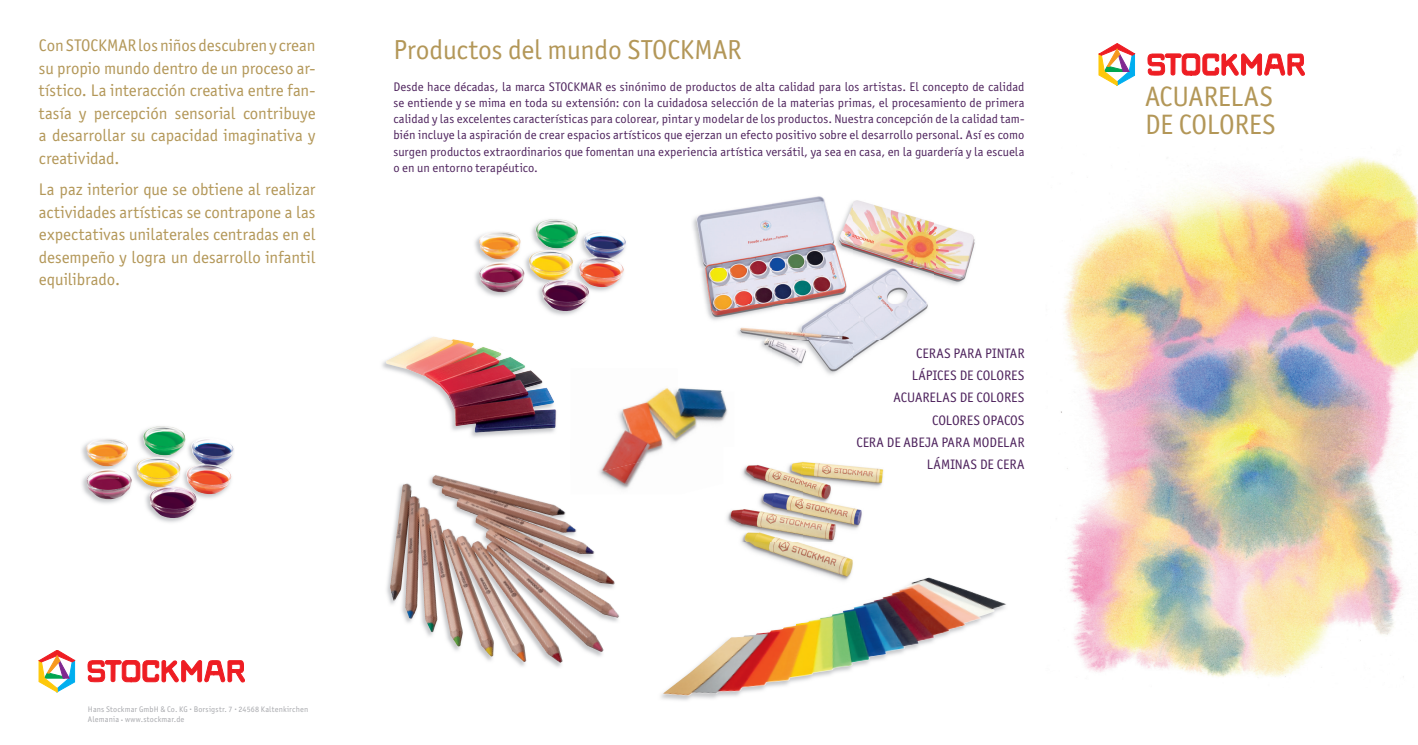
<style>
.page{position:relative;width:1418px;height:745px;background:#fff}
.page>*{position:absolute;margin:0;border:0;box-sizing:border-box;transform-origin:0 0}
.t1{font:28.12px/28.8px "Officina Sans ITC Pro";letter-spacing:-.01em;color:#b39758}
.t2{font:27.5px "Officina Sans ITC Pro";letter-spacing:-.005em;color:#b39758}
.t3{font:16.88px/22.5px "Officina Sans ITC Pro";letter-spacing:-.005em;color:#b39758;text-align:justify}
.t4{font:13.75px/22.2px "Officina Sans ITC Pro";color:#4e235d;text-align:right}
.t5{font:12.5px/16.2px "Officina Sans ITC Pro";letter-spacing:.01em;color:#4e235d;text-align:justify}
.t6{font:8.12px/10.4px "Officina Sans ITC Pro";letter-spacing:.02em;color:#a8a9ad}
.s1{font-size:5px}
</style>
<div class="page">
<img style="left:692px;top:196px;width:283px;height:179px">
<img style="left:663px;top:577px;width:344px;height:118px">
<img style="left:382px;top:360px;width:175px;height:77px">
<img style="left:386px;top:336px;width:170px;height:96px">
<img style="left:474px;top:237px;width:140px;height:79px">
<img style="left:479px;top:219px;width:147px;height:68px">
<img style="left:847px;top:577px;width:41px;height:8px">
<img style="left:764px;top:584px;width:83px;height:1px">
<img style="left:723px;top:461px;width:161px;height:123px">
<img style="left:728px;top:461px;width:6px;height:21px">
<img style="left:692px;top:368px;width:42px;height:7px">
<img style="left:617px;top:388px;width:111px;height:51px">
<img style="left:599px;top:439px;width:129px;height:54px">
<img style="left:677px;top:388px;width:51px;height:3px">
<img style="left:723px;top:446px;width:5px;height:14px">
<img style="left:723px;top:460px;width:5px;height:23px">
<img style="left:386px;top:475px;width:233px;height:192px">
<img style="left:570px;top:475px;width:49px;height:19px">
<img style="left:597px;top:474px;width:23px;height:19px">
<img style="left:390px;top:477px;width:102px;height:123px">
<img style="left:81px;top:444px;width:141px;height:79px">
<img style="left:86px;top:426px;width:148px;height:68px">
<img style="left:1061px;top:158px;width:356px;height:519px">
<svg style="left:1147px;top:54px;width:157px;height:22px"></svg>
<svg style="left:1098px;top:43px;width:36px;height:42px"></svg>
<svg style="left:88px;top:660px;width:156px;height:22px"></svg>
<svg style="left:39px;top:650px;width:36px;height:41px"></svg>
<h3 class="t3" style="left:39px;top:34px;width:278px">Con STOCKMAR los niños descubren y crean su propio mundo dentro de un proceso ar&shy;tístico. La interacción creativa entre fan&shy;tasía y percepción sensorial contribuye a desarrollar su capacidad imaginativa y creatividad.</h3>
<h3 class="t3" style="left:39px;top:178px;width:278px">La paz interior que se obtiene al realizar actividades artísticas se contrapone a las expectativas unilaterales centradas en el desempeño y logra un desarrollo infantil equilibrado.</h3>
<h2 class="t2" style="left:393px;top:33px;width:349px">Productos del mundo STOCKMAR</h2>
<p class="t5" style="left:393px;top:78px;width:632px">Desde hace décadas, la marca STOCKMAR es sinónimo de productos de alta calidad para los artistas. El concepto de calidad se entiende y se mima en toda su extensión: con la cuidadosa selección de la materias primas, el procesamiento de primera calidad y las excelentes características para colorear, pintar y modelar de los productos. Nuestra concepción de la calidad tam&shy;bién incluye la aspiración de crear espacios artísticos que ejerzan un efecto positivo sobre el desarrollo personal. Así es como surgen productos extraordinarios que fomentan una experiencia artística versátil, ya sea en casa, en la guardería y la escuela o en un entorno terapéutico.</p>
<p class="t4" style="left:856px;top:341px;width:170px">CERAS PARA PINTAR<br>LÁPICES DE COLORES<br>ACUARELAS DE COLORES<br>COLORES OPACOS<br>CERA DE ABEJA PARA MODELAR<br>LÁMINAS DE CERA</p>
<p class="t6" style="left:88px;top:703px;width:222px">Hans Stockmar GmbH &amp; Co. KG <span class="s1">•</span> Borsigstr. 7 <span class="s1">•</span> 24568 Kaltenkirchen<br>Alemania <span class="s1">•</span> www.stockmar.de</p>
<h1 class="t1" style="left:1144px;top:81px;width:132px">ACUARELAS<br>DE COLORES</h1>
</div>
